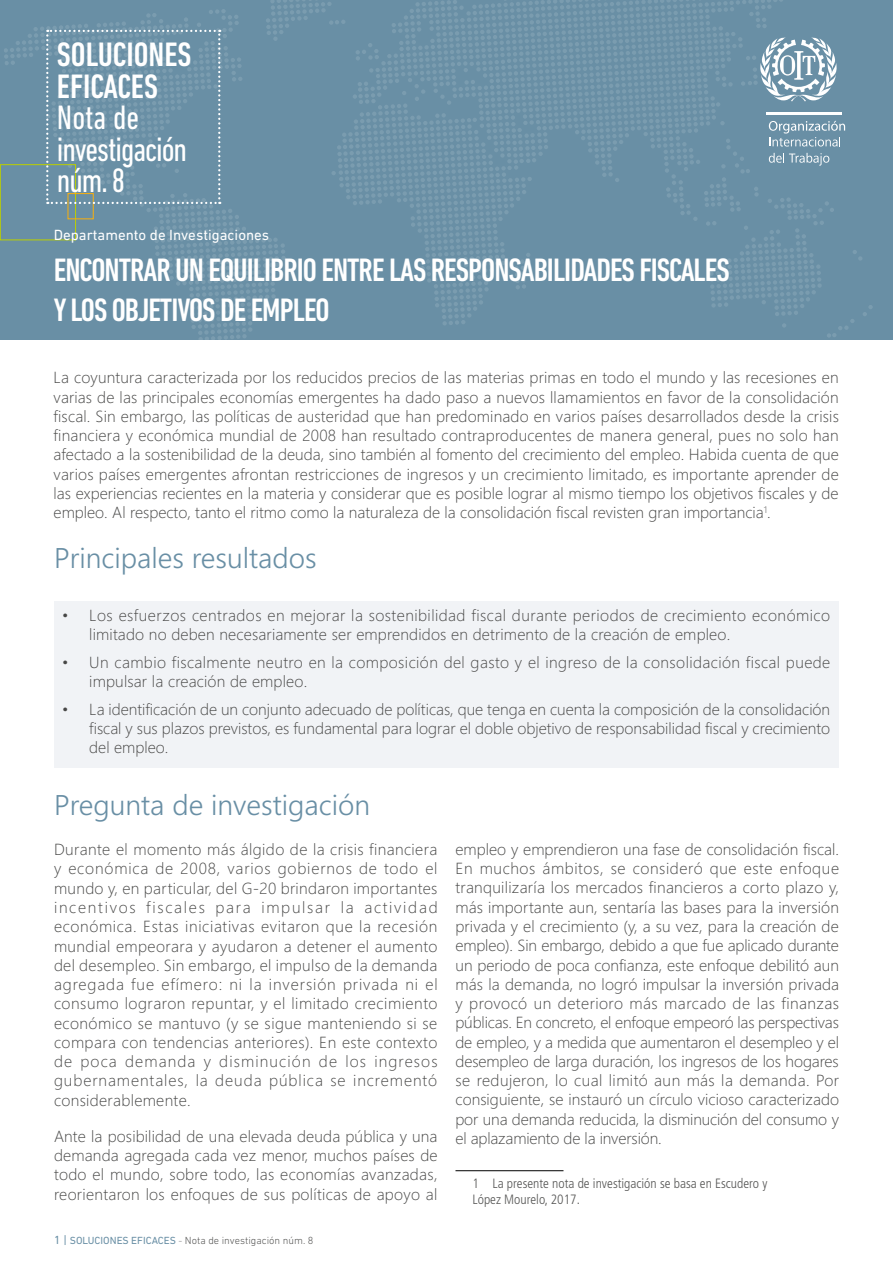
<style>
.page{position:relative;width:893px;height:1263px;background:#fff}
.page>*{position:absolute;margin:0;border:0;box-sizing:border-box;transform-origin:0 0}
.t1{font:condensed 34.5px/31.5px "DIN Next LT Pro";letter-spacing:-.03em;color:#fff}
.t2{font:500 condensed 34.5px/31.5px "DIN Next LT Pro";color:#fff}
.t3{font:500 condensed 33px/39.6px "DIN Next LT Pro";letter-spacing:-.03em;color:#fff}
.t4{font:300 28.5px "Segoe WP";color:#698fa5}
.t5{font:300 16.05px/19.2px "Segoe WP";letter-spacing:.02em;color:#474746;text-align:justify}
.t6{font:15px "DIN Next LT Pro";color:#fff}
.t7{font:300 condensed 13.5px/16.2px "Frutiger LT Std";color:#575756}
.t8{font:300 10.5px "DIN Next LT Pro";color:#575756}
.s1{font-weight:400;font-size:12px;color:#698fa5}
.s2{font-weight:400;color:#698fa5}
.s3{color:#878787}
</style>
<div class="page">
<div style="left:0;top:0;width:893px;height:340px;background:#698fa5"></div>
<div style="left:0;top:164px;width:76px;height:76px;border:1px solid #bccf00"></div>
<svg style="left:4px;top:0;width:869px;height:340px"></svg>
<hr style="left:455px;top:1170px;width:108px;height:1px;background:#000">
<div style="left:54px;top:601px;width:785px;height:166px;background:#f1f3f6"></div>
<h1 class="t2" style="left:57px;top:39px;width:136px">SOLUCIONES<br>EFICACES</h1>
<h1 class="t1" style="left:57px;top:102px;width:132px">Nota de investigación núm. 8</h1>
<p class="t6" style="left:54px;top:227px;width:217px">Departamento de Investigaciones</p>
<h2 class="t3" style="left:54px;top:250px;width:677px">ENCONTRAR UN EQUILIBRIO ENTRE LAS RESPONSABILIDADES FISCALES<br>Y LOS OBJETIVOS DE EMPLEO</h2>
<p class="t5" style="left:54px;top:367px;width:787px">La coyuntura caracterizada por los reducidos precios de las materias primas en todo el mundo y las recesiones en varias de las principales economías emergentes ha dado paso a nuevos llamamientos en favor de la consolidación fiscal. Sin embargo, las políticas de austeridad que han predominado en varios países desarrollados desde la crisis financiera y económica mundial de 2008 han resultado contraproducentes de manera general, pues no solo han afectado a la sostenibilidad de la deuda, sino también al fomento del crecimiento del empleo. Habida cuenta de que varios países emergentes afrontan restricciones de ingresos y un crecimiento limitado, es importante aprender de las experiencias recientes en la materia y considerar que es posible lograr al mismo tiempo los objetivos fiscales y de empleo. Al respecto, tanto el ritmo como la naturaleza de la consolidación fiscal revisten gran importancia<sup>1</sup>.</p>
<h3 class="t4" style="left:54px;top:539px;width:264px">Principales resultados</h3>
<p class="t5" style="left:89px;top:605px;width:742px;text-indent:-27px">• Los esfuerzos centrados en mejorar la sostenibilidad fiscal durante periodos de crecimiento económico limitado no deben necesariamente ser emprendidos en detrimento de la creación de empleo.</p>
<p class="t5" style="left:89px;top:652px;width:743px;text-indent:-27px">• Un cambio fiscalmente neutro en la composición del gasto y el ingreso de la consolidación fiscal puede impulsar la creación de empleo.</p>
<p class="t5" style="left:89px;top:699px;width:742px;text-indent:-27px">• La identificación de un conjunto adecuado de políticas, que tenga en cuenta la composición de la consolidación fiscal y sus plazos previstos, es fundamental para lograr el doble objetivo de responsabilidad fiscal y crecimiento del empleo.</p>
<h3 class="t4" style="left:54px;top:785px;width:318px">Pregunta de investigación</h3>
<p class="t5" style="left:54px;top:839px;width:385px">Durante el momento más álgido de la crisis financiera y económica de 2008, varios gobiernos de todo el mundo y, en particular, del G-20 brindaron importantes incentivos fiscales para impulsar la actividad económica. Estas iniciativas evitaron que la recesión mundial empeorara y ayudaron a detener el aumento del desempleo. Sin embargo, el impulso de la demanda agregada fue efímero: ni la inversión privada ni el consumo lograron repuntar, y el limitado crecimiento económico se mantuvo (y se sigue manteniendo si se compara con tendencias anteriores). En este contexto de poca demanda y disminución de los ingresos gubernamentales, la deuda pública se incrementó considerablemente.</p>
<p class="t5" style="left:54px;top:1126px;width:385px">Ante la posibilidad de una elevada deuda pública y una demanda agregada cada vez menor, muchos países de todo el mundo, sobre todo, las economías avanzadas, reorientaron los enfoques de sus políticas de apoyo al</p>
<p class="t8" style="left:54px;top:1235px;width:261px"><span class="s1">1 |</span> <span class="s2">SOLUCIONES EFICACES</span> <span class="s3">-</span> Nota de investigación núm. 8</p>
<p class="t5" style="left:455px;top:839px;width:385px">empleo y emprendieron una fase de consolidación fiscal.<br>En muchos ámbitos, se consideró que este enfoque tranquilizaría los mercados financieros a corto plazo y, más importante aun, sentaría las bases para la inversión privada y el crecimiento (y, a su vez, para la creación de empleo). Sin embargo, debido a que fue aplicado durante un periodo de poca confianza, este enfoque debilitó aun más la demanda, no logró impulsar la inversión privada y provocó un deterioro más marcado de las finanzas públicas. En concreto, el enfoque empeoró las perspectivas de empleo, y a medida que aumentaron el desempleo y el desempleo de larga duración, los ingresos de los hogares se redujeron, lo cual limitó aun más la demanda. Por consiguiente, se instauró un círculo vicioso caracterizado por una demanda reducida, la disminución del consumo y el aplazamiento de la inversión.<sup>1</sup></p>
<p class="t7" style="left:472px;top:1175px;width:296px">1 La presente nota de investigación se basa en Escudero y<br>López Mourelo, 2017.</p>
</div>
